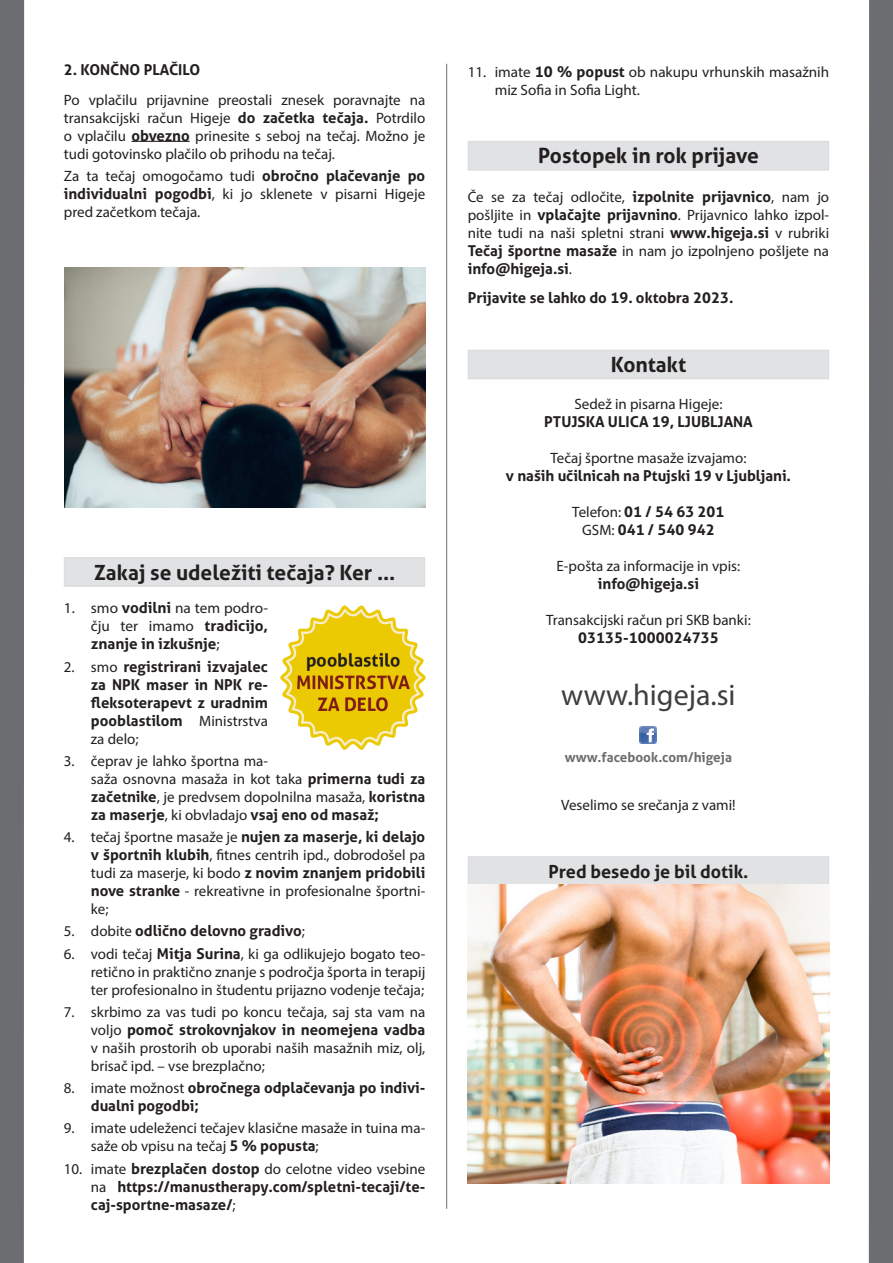
<style>
.page{position:relative;width:893px;height:1263px;background:#fff}
.page>*{position:absolute;margin:0;border:0;box-sizing:border-box;transform-origin:0 0}
.t1{font:30px "Myriad Pro";color:#3e3e3f}
.t2{font:700 21px "Aller";color:#231f20}
.t3{font:700 18px "Aller";color:#231f20}
.t4{font:15px/18px "Myriad Pro";color:#231f20;text-align:justify}
.t5{font:700 15px/18px "Aller";color:#231f20;text-align:justify}
.t6{font:700 13.5px "Aller";color:#6c6d70}
.s1{font-family:"Aller";font-weight:700}
.s2{font-family:"Myriad Pro";font-weight:400}
</style>
<div class="page">
<div style="left:0;top:0;width:23px;height:1263px;background:#6c6d70"></div>
<div style="left:0;top:0;width:24px;height:1263px;border:2px solid #6c6d70"></div>
<svg style="left:0;top:0;width:1px;height:1263px"></svg>
<div style="left:870px;top:0;width:23px;height:1263px;background:#6c6d70"></div>
<div style="left:869px;top:0;width:24px;height:1263px;border:2px solid #6c6d70"></div>
<hr style="left:446px;top:64px;width:1px;height:1145px;background:#6c6d70">
<hr style="left:132px;top:141px;width:58px;height:1px;background:#231f20">
<div style="left:468px;top:142px;width:360px;height:28px;background:#e1e2e4"></div>
<div style="left:468px;top:141px;width:361px;height:30px;border:2px solid #dcdddf"></div>
<div style="left:65px;top:558px;width:359px;height:28px;background:#e1e2e4"></div>
<div style="left:64px;top:557px;width:361px;height:30px;border:2px solid #dcdddf"></div>
<div style="left:468px;top:350px;width:360px;height:29px;background:#e1e2e4"></div>
<img style="left:64px;top:268px;width:361px;height:240px">
<img style="left:640px;top:726px;width:17px;height:17px">
<img style="left:281px;top:606px;width:144px;height:143px">
<div style="left:468px;top:857px;width:360px;height:28px;background:#e1e2e4"></div>
<div style="left:468px;top:856px;width:361px;height:30px;border:2px solid #dcdddf"></div>
<img style="left:468px;top:884px;width:361px;height:300px">
<p class="t5" style="left:64px;top:60px;width:138px">2. KONČNO PLAČILO</p>
<p class="t4" style="left:64px;top:90px;width:363px">Po vplačilu prijavnine preostali znesek poravnajte na transakcijski račun Higeje <span class="s1">do začetka tečaja.</span> Potrdilo o vplačilu <span class="s1">obvezno</span> prinesite s seboj na tečaj. Možno je tudi gotovinsko plačilo ob prihodu na tečaj.</p>
<p class="t4" style="left:64px;top:167px;width:363px">Za ta tečaj omogočamo tudi <span class="s1">obročno plačevanje po individualni pogodbi</span>, ki jo sklenete v pisarni Higeje pred začetkom tečaja.</p>
<p class="t2" style="left:94px;top:559px;width:303px">Zakaj se udeležiti tečaja? Ker ...</p>
<p class="t5" style="left:91px;top:599px;width:179px;text-indent:-27px"><span class="s2">1. smo</span> vodilni <span class="s2">na tem podro&shy;čju ter imamo</span> tradicijo, znanje in izkušnje<span class="s2">;</span></p>
<p class="t5" style="left:91px;top:657px;width:179px;text-indent:-27px"><span class="s2">2. smo</span> registrirani izvajalec za NPK maser in NPK re&shy;fleksoterapevt z uradnim pooblastilom <span class="s2">Ministrstva za delo;</span></p>
<p class="t4" style="left:91px;top:752px;width:336px;text-align:left;text-indent:-27px">3. čeprav je lahko športna ma-<br>saža osnovna masaža in kot taka <span class="s1">primerna tudi za začetnike</span>, je predvsem dopolnilna masaža, <span class="s1">koristna za maserje</span>, ki obvladajo <span class="s1">vsaj eno od masaž;</span></p>
<p class="t4" style="left:91px;top:828px;width:336px;text-indent:-27px">4. tečaj športne masaže je <span class="s1">nujen za maserje, ki delajo v športnih klubih</span>, fitnes centrih ipd., dobrodošel pa tudi za maserje, ki bodo <span class="s1">z novim znanjem pridobili nove stranke</span> - rekreativne in profesionalne športni&shy;ke;</p>
<p class="t5" style="left:64px;top:922px;width:242px"><span class="s2">5. dobite</span> odlično delovno gradivo<span class="s2">;</span></p>
<p class="t4" style="left:91px;top:944px;width:336px;text-indent:-27px">6. vodi tečaj <span class="s1">Mitja Surina</span>, ki ga odlikujejo bogato teo&shy;retično in praktično znanje s področja športa in terapij ter profesionalno in študentu prijazno vodenje tečaja;</p>
<p class="t4" style="left:91px;top:1003px;width:336px;text-indent:-27px">7. skrbimo za vas tudi po koncu tečaja, saj sta vam na voljo <span class="s1">pomoč strokovnjakov in neomejena vadba </span>v naših prostorih ob uporabi naših masažnih miz, olj, brisač ipd. – vse brezplačno;</p>
<p class="t5" style="left:91px;top:1079px;width:336px;text-indent:-27px"><span class="s2">8. imate možnost</span> obročnega odplačevanja po indivi&shy;dualni pogodbi;</p>
<p class="t4" style="left:91px;top:1119px;width:336px;text-indent:-27px">9. imate udeleženci tečajev klasične masaže in tuina ma&shy;saže ob vpisu na tečaj <span class="s1">5 % popusta</span>;</p>
<p class="t5" style="left:91px;top:1159px;width:336px;text-indent:-27px"><span class="s2">10. imate</span> brezplačen dostop <span class="s2">do celotne video vsebine na</span> https://manustherapy.com/spletni-tecaji/te&shy;caj-sportne-masaze/<span class="s2">;</span></p>
<p class="t4" style="left:495px;top:62px;width:336px;text-indent:-27px">11. imate <span class="s1">10 % popust</span> ob nakupu vrhunskih masažnih miz Sofia in Sofia Light.</p>
<p class="t2" style="left:538px;top:143px;width:222px">Postopek in rok prijave</p>
<p class="t4" style="left:468px;top:188px;width:363px">Če se za tečaj odločite, <span class="s1">izpolnite prijavnico</span>, nam jo pošljite in <span class="s1">vplačajte prijavnino</span>. Prijavnico lahko izpol&shy;nite tudi na naši spletni strani <span class="s1">www.higeja.si</span> v rubriki <span class="s1">Tečaj športne masaže</span> in nam jo izpolnjeno pošljete na <span class="s1">info@higeja.si</span>.</p>
<p class="t5" style="left:468px;top:289px;width:267px">Prijavite se lahko do 19. oktobra 2023.</p>
<p class="t2" style="left:611px;top:351px;width:77px">Kontakt</p>
<p class="t4" style="left:574px;top:395px;width:150px">Sedež in pisarna Higeje:</p>
<p class="t5" style="left:544px;top:413px;width:210px">PTUJSKA ULICA 19, LJUBLJANA</p>
<p class="t4" style="left:550px;top:449px;width:197px">Tečaj športne masaže izvajamo:</p>
<p class="t5" style="left:506px;top:467px;width:286px">v naših učilnicah na Ptujski 19 v Ljubljani.</p>
<p class="t5" style="left:572px;top:503px;width:154px"><span class="s2">Telefon:</span> 01 / 54 63 201</p>
<p class="t5" style="left:582px;top:521px;width:134px"><span class="s2">GSM:</span> 041 / 540 942</p>
<p class="t4" style="left:557px;top:557px;width:185px">E-pošta za informacije in vpis:</p>
<p class="t5" style="left:598px;top:575px;width:103px">info@higeja.si</p>
<p class="t4" style="left:546px;top:611px;width:206px">Transakcijski račun pri SKB banki:</p>
<p class="t5" style="left:578px;top:629px;width:142px">03135-1000024735</p>
<p class="t1" style="left:561px;top:676px;width:176px">www.higeja.si</p>
<p class="t6" style="left:565px;top:748px;width:169px">www.facebook.com/higeja</p>
<p class="t4" style="left:561px;top:795px;width:176px">Veselimo se srečanja z vami!</p>
<p class="t3" style="left:548px;top:860px;width:202px">Pred besedo je bil dotik.</p>
</div>
